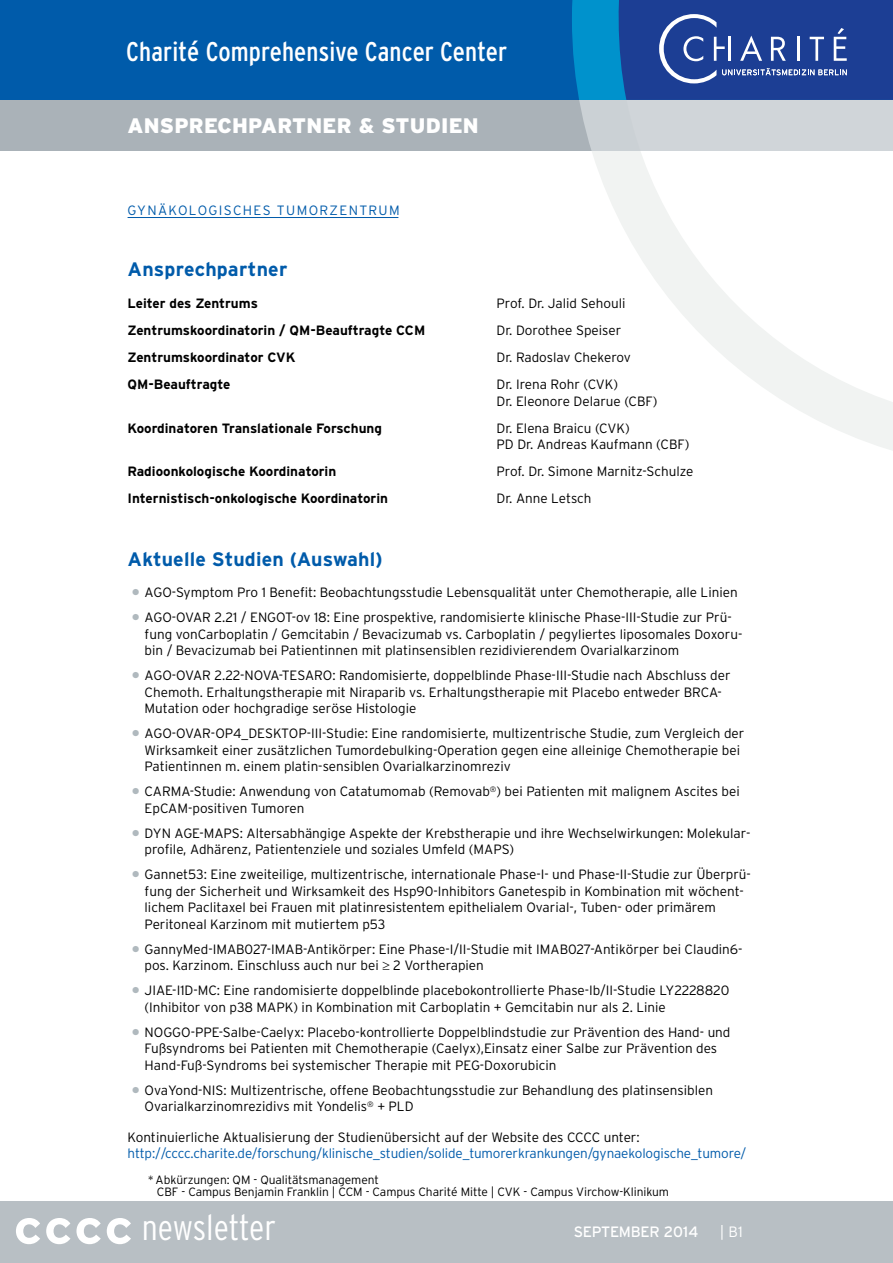
<style>
.page{position:relative;width:893px;height:1263px;background:#fff}
.page>*{position:absolute;margin:0;border:0;box-sizing:border-box;transform-origin:0 0}
.t1{font:300 condensed 35.85px "Interstate";letter-spacing:-.005em;color:#fff}
.t2{font:condensed 27px "Interstate";letter-spacing:.005em;color:#fff}
.t3{font:900 21px "Interstate";letter-spacing:.01em;color:#fff}
.t4{font:700 19.5px "Interstate";letter-spacing:.01em;color:#005baa}
.t5{font:15px "Interstate";letter-spacing:-.02em;color:#fff}
.t6{font:300 15px "Interstate";color:#fff}
.t7{font:300 13.5px/16.5px "Interstate";color:#000}
.t8{font:700 13.5px "Interstate";color:#000}
.t9{font:300 13.5px "Interstate";letter-spacing:-.01em;color:#005baa}
.t10{font:300 13.5px "Interstate";letter-spacing:.1em;color:#005baa}
.t11{font:300 12px/12px "Interstate";letter-spacing:-.005em;color:#000}
.s1{font-weight:900;color:#b0b9be}
.s2{font-weight:700;font-stretch:normal;font-size:47.85px}
</style>
<div class="page">
<div style="left:0;top:99px;width:893px;height:52px;background:#aab2b8"></div>
<div style="left:0;top:0;width:893px;height:100px;background:#005baa"></div>
<svg style="left:572px;top:0;width:321px;height:451px"></svg>
<div style="left:0;top:1201px;width:893px;height:62px;background:#b8bfc4"></div>
<svg style="left:616px;top:0;width:277px;height:100px;background:#2a4c9c"></svg>
<hr style="left:128px;top:217px;width:270px;height:1px;background:#005baa">
<h2 class="t2" style="left:126px;top:36px;width:383px">Charité Comprehensive Cancer Center</h2>
<h3 class="t3" style="left:128px;top:113px;width:353px">ANSPRECHPARTNER &amp; STUDIEN</h3>
<p class="t10" style="left:128px;top:203px;width:274px">GYNÄKOLOGISCHES TUMORZENTRUM</p>
<h3 class="t4" style="left:128px;top:258px;width:161px">Ansprechpartner</h3>
<p class="t8" style="left:128px;top:295px;width:132px">Leiter des Zentrums</p>
<p class="t7" style="left:497px;top:294px;width:131px">Prof. Dr. Jalid Sehouli</p>
<p class="t8" style="left:128px;top:322px;width:299px">Zentrumskoordinatorin / QM-Beauftragte CCM</p>
<p class="t7" style="left:497px;top:322px;width:126px">Dr. Dorothee Speiser</p>
<p class="t8" style="left:128px;top:350px;width:170px">Zentrumskoordinator CVK</p>
<p class="t7" style="left:497px;top:349px;width:136px">Dr. Radoslav Chekerov</p>
<p class="t8" style="left:128px;top:377px;width:104px">QM-Beauftragte</p>
<p class="t7" style="left:497px;top:376px;width:163px">Dr. Irena Rohr (CVK)<br>Dr. Eleonore Delarue (CBF)</p>
<p class="t8" style="left:128px;top:420px;width:256px">Koordinatoren Translationale Forschung</p>
<p class="t7" style="left:497px;top:419px;width:195px">Dr. Elena Braicu (CVK)<br>PD Dr. Andreas Kaufmann (CBF)</p>
<p class="t8" style="left:128px;top:464px;width:210px">Radioonkologische Koordinatorin</p>
<p class="t7" style="left:497px;top:463px;width:198px">Prof. Dr. Simone Marnitz-Schulze</p>
<p class="t8" style="left:128px;top:491px;width:262px">Internistisch-onkologische Koordinatorin</p>
<p class="t7" style="left:497px;top:490px;width:96px">Dr. Anne Letsch</p>
<h3 class="t4" style="left:128px;top:548px;width:257px">Aktuelle Studien (Auswahl)</h3>
<p class="t7" style="left:132px;top:584px;width:607px"><span class="s1">•</span> AGO-Symptom Pro 1 Benefit: Beobachtungsstudie Lebensqualität unter Chemotherapie, alle Linien</p>
<p class="t7" style="left:145px;top:609px;width:599px;text-indent:-13px"><span class="s1">•</span> AGO-OVAR 2.21 / ENGOT-ov 18: Eine prospektive, randomisierte klinische Phase-III-Studie zur Prü&shy;fung vonCarboplatin / Gemcitabin / Bevacizumab vs. Carboplatin / pegyliertes liposomales Doxoru&shy;bin / Bevacizumab bei Patientinnen mit platinsensiblen rezidivierendem Ovarialkarzinom</p>
<p class="t7" style="left:145px;top:667px;width:587px;text-indent:-13px"><span class="s1">•</span> AGO-OVAR 2.22-NOVA-TESARO: Randomisierte, doppelblinde Phase-III-Studie nach Abschluss der<br>Chemoth. Erhaltungstherapie mit Niraparib vs. Erhaltungstherapie mit Placebo entweder BRCA-<br>Mutation oder hochgradige seröse Histologie</p>
<p class="t7" style="left:145px;top:725px;width:601px;text-indent:-13px"><span class="s1">•</span> AGO-OVAR-OP4_DESKTOP-III-Studie: Eine randomisierte, multizentrische Studie, zum Vergleich der<br>Wirksamkeit einer zusätzlichen Tumordebulking-Operation gegen eine alleinige Chemotherapie bei<br>Patientinnen m. einem platin-sensiblen Ovarialkarzinomreziv</p>
<p class="t7" style="left:145px;top:783px;width:597px;text-indent:-13px"><span class="s1">•</span> CARMA-Studie: Anwendung von Catatumomab (Removab<sup>®</sup>) bei Patienten mit malignem Ascites bei<br>EpCAM-positiven Tumoren</p>
<p class="t7" style="left:145px;top:825px;width:608px;text-indent:-13px"><span class="s1">•</span> DYN AGE-MAPS: Altersabhängige Aspekte der Krebstherapie und ihre Wechselwirkungen: Molekular&shy;profile, Adhärenz, Patientenziele und soziales Umfeld (MAPS)</p>
<p class="t7" style="left:145px;top:866px;width:608px;text-indent:-13px"><span class="s1">•</span> Gannet53: Eine zweiteilige, multizentrische, internationale Phase-I- und Phase-II-Studie zur Überprü&shy;fung der Sicherheit und Wirksamkeit des Hsp90-Inhibitors Ganetespib in Kombination mit wöchent&shy;lichem Paclitaxel bei Frauen mit platinresistentem epithelialem Ovarial-, Tuben- oder primärem Peritoneal Karzinom mit mutiertem p53</p>
<p class="t7" style="left:145px;top:941px;width:599px;text-indent:-13px"><span class="s1">•</span> GannyMed-IMAB027-IMAB-Antikörper: Eine Phase-I/II-Studie mit IMAB027-Antikörper bei Claudin6- pos. Karzinom. Einschluss auch nur bei ≥ 2 Vortherapien</p>
<p class="t7" style="left:145px;top:982px;width:586px;text-indent:-13px"><span class="s1">•</span> JIAE-I1D-MC: Eine randomisierte doppelblinde placebokontrollierte Phase-Ib/II-Studie LY2228820 (Inhibitor von p38 MAPK) in Kombination mit Carboplatin + Gemcitabin nur als 2. Linie</p>
<p class="t7" style="left:145px;top:1024px;width:587px;text-indent:-13px"><span class="s1">•</span> NOGGO-PPE-Salbe-Caelyx: Placebo-kontrollierte Doppelblindstudie zur Prävention des Hand- und<br>Fußsyndroms bei Patienten mit Chemotherapie (Caelyx),Einsatz einer Salbe zur Prävention des<br>Hand-Fuß-Syndroms bei systemischer Therapie mit PEG-Doxorubicin</p>
<p class="t7" style="left:145px;top:1082px;width:570px;text-indent:-13px"><span class="s1">•</span> OvaYond-NIS: Multizentrische, offene Beobachtungsstudie zur Behandlung des platinsensiblen<br>Ovarialkarzinomrezidivs mit Yondelis<sup>®</sup> + PLD</p>
<p class="t7" style="left:128px;top:1129px;width:514px">Kontinuierliche Aktualisierung der Studienübersicht auf der Website des CCCC unter:</p>
<p class="t9" style="left:128px;top:1146px;width:620px">http://cccc.charite.de/forschung/klinische_studien/solide_tumorerkrankungen/gynaekologische_tumore/</p>
<p class="t11" style="left:157px;top:1174px;width:514px;text-indent:-9px">* Abkürzungen: QM - Qualitätsmanagement<br>CBF - Campus Benjamin Franklin | CCM - Campus Charité Mitte | CVK - Campus Virchow-Klinikum</p>
<h1 class="t1" style="left:14px;top:1207px;width:264px"><span class="s2">cccc</span> newsletter</h1>
<p class="t5" style="left:574px;top:1223px;width:126px">SEPTEMBER 2014</p>
<p class="t6" style="left:720px;top:1223px;width:24px">| B1</p>
</div>
